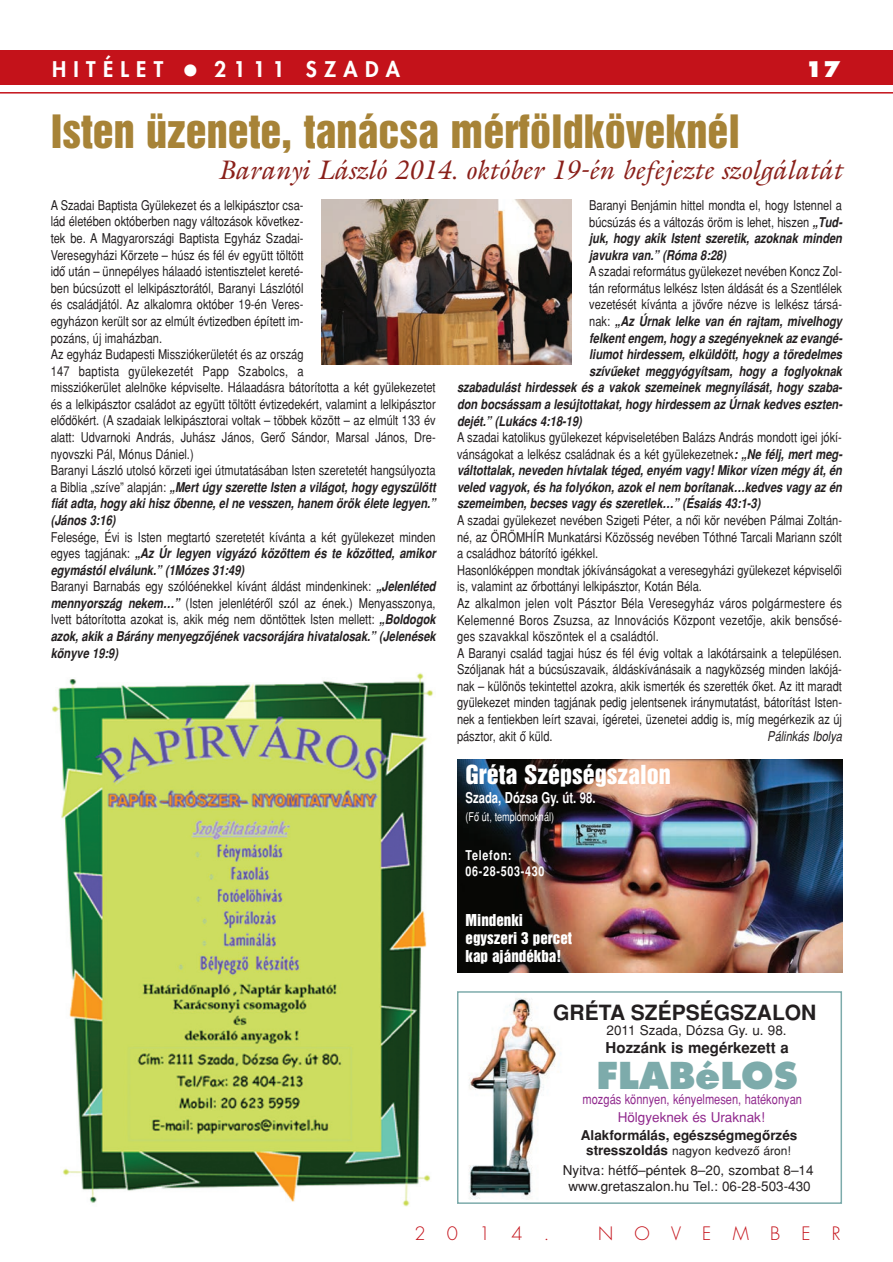
<style>
.page{position:relative;width:893px;height:1262px;background:#fff}
.page>*{position:absolute;margin:0;border:0;box-sizing:border-box;transform-origin:0 0}
.t1{font:42px "H Helvetica Inserat";color:#a78337}
.t2{font:700 36px "Futura AH Extra";color:#7dabab}
.t3{font:27px "Galliard AH Italic";color:#8a201a}
.t4{font:24px "H Helvetica Inserat";color:#fff}
.t5{font:700 21px "H Helvetica";color:#231f20}
.t6{font:800 21px "H Futura";letter-spacing:.345em;color:#fff}
.t7{font:700 21px "H Futura Extra";color:#fff}
.t8{font:300 18px "H Futura";letter-spacing:1.18em;color:#c4121a}
.t9{font:15px/18px "H Helvetica Inserat";color:#fff}
.t10{font:700 15px "H Helvetica";color:#231f20}
.t11{font:700 15px "H Helvetica Narrow";color:#fff;scale:.92 1}
.t12{font:13.5px/16.6px "H Helvetica Narrow";color:#231f20}
.t13{font:13.5px/16.6px "H Helvetica Narrow Bold Obliq";color:#231f20}
.t14{font:13.5px/16.5px "H Helvetica";color:#231f20;text-align:center}
.t15{font:13.5px "H Helvetica Narrow";color:#90288d}
.t16{font:700 13.5px "H Helvetica";color:#231f20}
.t17{font:700 13.5px/16.5px "H Helvetica Narrow";letter-spacing:.055em;color:#fff}
.t18{font:13.5px "H Helvetica";color:#90288d}
.t19{font:italic 13.5px "H Helvetica Narrow";color:#231f20}
.t20{font:12px "H Helvetica";color:#231f20}
.t21{font:12px "H Helvetica Narrow";color:#fff;scale:.92 1}
.s1{font-family:"H Helvetica Narrow"}
.s2{font-family:"H Helvetica Narrow Bold Obliq"}
.s3{font-weight:700;font-size:13.5px}
</style>
<div class="page">
<div style="left:0;top:50px;width:892px;height:34px;background:#c4121a"></div>
<hr style="left:0;top:92px;width:892px;height:2px;background:#c4121a">
<img style="left:457px;top:759px;width:385px;height:213px">
<img style="left:469px;top:998px;width:92px;height:201px">
<div style="left:457px;top:991px;width:385px;height:212px;border:2px solid #7dabab"></div>
<img style="left:52px;top:673px;width:382px;height:533px">
<img style="left:321px;top:199px;width:250px;height:165px">
<h3 class="t6" style="left:52px;top:59px;width:113px">HITÉLET</h3>
<h3 class="t6" style="left:214px;top:59px;width:187px">2111 SZADA</h3>
<h3 class="t7" style="left:805px;top:60px;width:36px">17</h3>
<h1 class="t1" style="left:51px;top:114px;width:690px">Isten üzenete, tanácsa mérföldköveknél</h1>
<h3 class="t3" style="left:218px;top:160px;width:625px">Baranyi László 2014. október 19-én befejezte szolgálatát</h3>
<p class="t12" style="left:51px;top:198px;width:386px">A Szadai Baptista Gyülekezet és a lelkipásztor csa-<br>lád életében októberben nagy változások következ-<br>tek be. A Magyarországi Baptista Egyház Szadai-<br>Veresegyházi Körzete – húsz és fél év együtt töltött<br>idô után – ünnepélyes hálaadó istentisztelet kereté-<br>ben búcsúzott el lelkipásztorától, Baranyi Lászlótól<br>és családjától. Az alkalomra október 19-én Veres-<br>egyházon került sor az elmúlt évtizedben épített im-<br>pozáns, új imaházban.<br>Az egyház Budapesti Missziókerületét és az ország<br>147 baptista gyülekezetét Papp Szabolcs, a<br>missziókerület alelnöke képviselte. Hálaadásra bátorította a két gyülekezetet és a lelkipásztor családot az együtt töltött évtizedekért, valamint a lelkipásztor elôdökért. (A szadaiak lelkipásztorai voltak – többek között – az elmúlt 133 év alatt: Udvarnoki András, Juhász János, Gerô Sándor, Marsal János, Dre&shy;nyovszki Pál, Mónus Dániel.)<br>Baranyi László utolsó körzeti igei útmutatásában Isten szeretetét hangsúlyozta</p>
<p class="t13" style="left:51px;top:480px;width:386px;text-align:justify"><span class="s1">a Biblia „szíve” alapján:</span> „Mert úgy szerette Isten a világot, hogy egyszülött fiát adta, hogy aki hisz ôbenne, el ne vesszen, hanem örök élete legyen.” (János 3:16)</p>
<p class="t12" style="left:51px;top:529px;width:386px">Felesége, Évi is Isten megtartó szeretetét kívánta a két gyülekezet minden</p>
<p class="t13" style="left:51px;top:546px;width:386px"><span class="s1">egyes tagjának:</span> „Az Úr legyen vigyázó közöttem és te közötted, amikor egymástól elválunk.” (1Mózes 31:49)</p>
<p class="t12" style="left:51px;top:579px;width:386px;text-align:justify">Baranyi Barnabás egy szólóénekkel kívánt áldást mindenkinek: <span class="s2">„Jelenléted mennyország nekem…”</span> (Isten jelenlétérôl szól az ének.) Menyasszonya, Ivett bátorította azokat is, akik még nem döntöttek Isten mellett: <span class="s2">„Boldogok</span></p>
<p class="t13" style="left:51px;top:629px;width:386px">azok, akik a Bárány menyegzôjének vacsorájára hivatalosak.” (Jelenések könyve 19:9)</p>
<p class="t12" style="left:589px;top:198px;width:255px">Baranyi Benjámin hittel mondta el, hogy Istennel a búcsúzás és a változás öröm is lehet, hiszen <span class="s2">„Tud-</span></p>
<p class="t13" style="left:589px;top:231px;width:254px">juk, hogy akik Istent szeretik, azoknak minden javukra van.” (Róma 8:28)</p>
<p class="t12" style="left:589px;top:264px;width:254px;text-align:justify">A szadai református gyülekezet nevében Koncz Zol&shy;tán református lelkész Isten áldását és a Szentlélek vezetését kívánta a jövôre nézve is lelkész társá-</p>
<p class="t13" style="left:589px;top:314px;width:254px"><span class="s1">nak:</span> „Az Úrnak lelke van én rajtam, mivelhogy</p>
<p class="t13" style="left:589px;top:331px;width:255px">felkent engem, hogy a szegényeknek az evangé-</p>
<p class="t13" style="left:589px;top:347px;width:254px">liumot hirdessem, elküldött, hogy a töredelmes</p>
<p class="t13" style="left:589px;top:364px;width:254px">szívûeket meggyógyítsam, hogy a foglyoknak</p>
<p class="t13" style="left:457px;top:380px;width:387px">szabadulást hirdessek és a vakok szemeinek megnyílását, hogy szaba-</p>
<p class="t13" style="left:457px;top:397px;width:387px">don bocsássam a lesújtottakat, hogy hirdessem az Úrnak kedves eszten-</p>
<p class="t13" style="left:457px;top:413px;width:126px">dejét.” (Lukács 4:18-19)</p>
<p class="t12" style="left:457px;top:430px;width:387px">A szadai katolikus gyülekezet képviseletében Balázs András mondott igei jókí&shy;vánságokat a lelkész családnak és a két gyülekezetnek<span class="s2">: „Ne félj, mert meg-</span></p>
<p class="t13" style="left:457px;top:463px;width:386px;text-align:justify">váltottalak, neveden hívtalak téged, enyém vagy! Mikor vízen mégy át, én veled vagyok, és ha folyókon, azok el nem borítanak…kedves vagy az én szemeimben, becses vagy és szeretlek…” (Ésaiás 43:1-3)</p>
<p class="t12" style="left:457px;top:513px;width:386px">A szadai gyülekezet nevében Szigeti Péter, a nôi kör nevében Pálmai Zoltán&shy;né, az ÖRÖMHÍR Munkatársi Közösség nevében Tóthné Tarcali Mariann szólt a családhoz bátorító igékkel.<br>Hasonlóképpen mondtak jókívánságokat a veresegyházi gyülekezet képviselôi is, valamint az ôrbottányi lelkipásztor, Kotán Béla.<br>Az alkalmon jelen volt Pásztor Béla Veresegyház város polgármestere és Kelemenné Boros Zsuzsa, az Innovációs Központ vezetôje, akik bensôsé&shy;ges szavakkal köszöntek el a családtól.<br>A Baranyi család tagjai húsz és fél évig voltak a lakótársaink a településen.<br>Szóljanak hát a búcsúszavaik, áldáskívánásaik a nagyközség minden lakójá&shy;nak – különös tekintettel azokra, akik ismerték és szerették ôket. Az itt maradt gyülekezet minden tagjának pedig jelentsenek iránymutatást, bátorítást Isten&shy;nek a fentiekben leírt szavai, ígéretei, üzenetei addig is, míg megérkezik az új pásztor, akit ô küld.</p>
<p class="t19" style="left:767px;top:730px;width:76px">Pálinkás Ibolya</p>
<h3 class="t4" style="left:465px;top:764px;width:207px">Gréta Szépségszalon</h3>
<p class="t11" style="left:465px;top:791px;width:143px">Szada, Dózsa Gy. út. 98.</p>
<p class="t21" style="left:465px;top:811px;width:98px">(Fô út, templomoknál)</p>
<p class="t17" style="left:465px;top:848px;width:81px">Telefon:<br>06-28-503-430</p>
<p class="t9" style="left:465px;top:912px;width:108px">Mindenki egyszeri 3 percet kap ajándékba!</p>
<h3 class="t5" style="left:553px;top:1004px;width:265px">GRÉTA SZÉPSÉGSZALON</h3>
<p class="t14" style="left:606px;top:1023px;width:181px">2011 Szada, Dózsa Gy. u. 98.</p>
<p class="t10" style="left:605px;top:1041px;width:184px">Hozzánk is megérkezett a</p>
<h2 class="t2" style="left:596px;top:1059px;width:202px">FLABéLOS</h2>
<p class="t15" style="left:582px;top:1093px;width:221px">mozgás könnyen, kényelmesen, hatékonyan</p>
<p class="t18" style="left:617px;top:1111px;width:149px">Hölgyeknek és Uraknak!</p>
<p class="t16" style="left:580px;top:1129px;width:218px">Alakformálás, egészségmegôrzés</p>
<p class="t20" style="left:586px;top:1145px;width:206px"><span class="s3">stresszoldás</span> nagyon kedvezô áron!</p>
<p class="t14" style="left:563px;top:1162px;width:252px">Nyitva: hétfô–péntek 8–20, szombat 8–14 www.gretaszalon.hu Tel.: 06-28-503-430</p>
<h3 class="t8" style="left:414px;top:1224px;width:137px">2014.</h3>
<h3 class="t8" style="left:598px;top:1224px;width:244px">NOVEMBER</h3>
</div>
